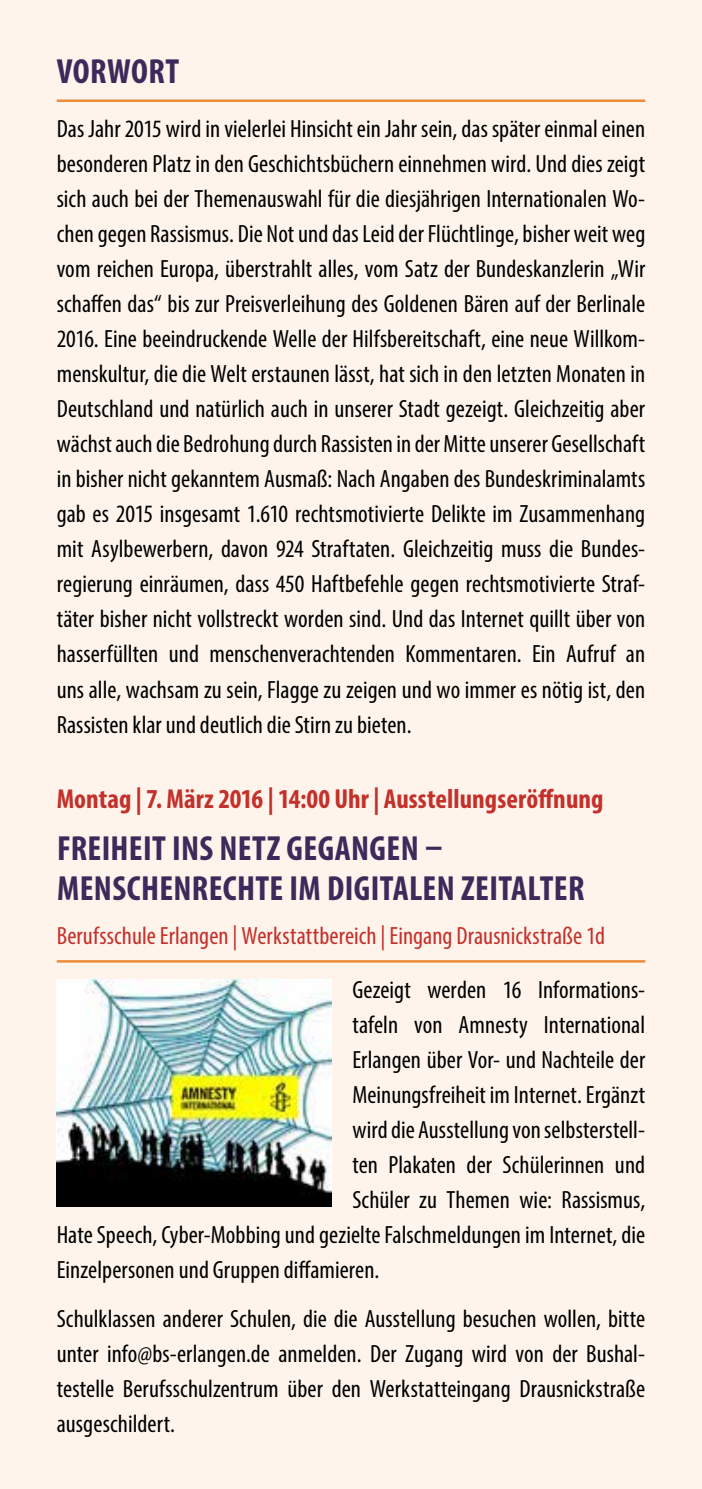
<style>
.page{position:relative;width:702px;height:1489px;background:#fff}
.page>*{position:absolute;margin:0;border:0;box-sizing:border-box;transform-origin:0 0}
.t1{font:700 condensed 35px/40px "Myriad Pro";letter-spacing:.01em;color:#3e295a}
.t2{font:700 condensed 27.5px "Myriad Pro";color:#c4302a}
.t3{font:condensed 25px/35px "Myriad Pro";letter-spacing:.005em;color:#000;text-align:justify}
.t4{font:condensed 25px "Myriad Pro";letter-spacing:.005em;color:#c4302a}
</style>
<div class="page">
<div style="left:0;top:0;width:702px;height:1488px;background:#fef4ec"></div>
<hr style="left:701px;top:0;width:1px;height:1488px;background:#fcead8">
<hr style="left:57px;top:99px;width:588px;height:3px;background:#ec8d3b">
<hr style="left:57px;top:960px;width:588px;height:2px;background:#ec8d3b">
<img style="left:57px;top:979px;width:274px;height:226px">
<h1 class="t1" style="left:57px;top:51px;width:121px">VORWORT</h1>
<p class="t3" style="left:57px;top:111px;width:590px">Das Jahr 2015 wird in vielerlei Hinsicht ein Jahr sein, das später einmal einen besonderen Platz in den Geschichtsbüchern einnehmen wird. Und dies zeigt sich auch bei der Themenauswahl für die diesjährigen Internationalen Wo&shy;chen gegen Rassismus. Die Not und das Leid der Flüchtlinge, bisher weit weg vom reichen Europa, überstrahlt alles, vom Satz der Bundeskanzlerin „Wir schaffen das“ bis zur Preisverleihung des Goldenen Bären auf der Berlinale 2016. Eine beeindruckende Welle der Hilfsbereitschaft, eine neue Willkom&shy;menskultur, die die Welt erstaunen lässt, hat sich in den letzten Monaten in Deutschland und natürlich auch in unserer Stadt gezeigt. Gleichzeitig aber wächst auch die Bedrohung durch Rassisten in der Mitte unserer Gesellschaft in bisher nicht gekanntem Ausmaß: Nach Angaben des Bundeskriminalamts gab es 2015 insgesamt 1.610 rechtsmotivierte Delikte im Zusammenhang mit Asylbewerbern, davon 924 Straftaten. Gleichzeitig muss die Bundes&shy;regierung einräumen, dass 450 Haftbefehle gegen rechtsmotivierte Straf&shy;täter bisher nicht vollstreckt worden sind. Und das Internet quillt über von hasserfüllten und menschenverachtenden Kommentaren. Ein Aufruf an uns alle, wachsam zu sein, Flagge zu zeigen und wo immer es nötig ist, den Rassisten klar und deutlich die Stirn zu bieten.</p>
<p class="t2" style="left:57px;top:781px;width:548px">MONTAG | 7. MÄRZ 2016 | 14:00 UHR | AUSSTELLUNGSERÖFFNUNG</p>
<h1 class="t1" style="left:57px;top:827px;width:529px">FREIHEIT INS NETZ GEGANGEN –<br>MENSCHENRECHTE IM DIGITALEN ZEITALTER</h1>
<p class="t4" style="left:57px;top:920px;width:550px">Berufsschule Erlangen | Werkstattbereich | Eingang Drausnickstraße 1d</p>
<p class="t3" style="left:352px;top:971px;width:294px">Gezeigt werden 16 Informations-</p>
<p class="t3" style="left:352px;top:1006px;width:294px">tafeln von Amnesty International</p>
<p class="t3" style="left:352px;top:1041px;width:294px">Erlangen über Vor- und Nachteile der</p>
<p class="t3" style="left:352px;top:1076px;width:294px">Meinungsfreiheit im Internet. Ergänzt</p>
<p class="t3" style="left:352px;top:1111px;width:294px">wird die Ausstellung von selbsterstell-</p>
<p class="t3" style="left:352px;top:1146px;width:294px">ten Plakaten der Schülerinnen und</p>
<p class="t3" style="left:352px;top:1181px;width:294px">Schüler zu Themen wie: Rassismus,</p>
<p class="t3" style="left:57px;top:1216px;width:590px">Hate Speech, Cyber-Mobbing und gezielte Falschmeldungen im Internet, die</p>
<p class="t3" style="left:57px;top:1251px;width:324px">Einzelpersonen und Gruppen diffamieren.</p>
<p class="t3" style="left:57px;top:1300px;width:590px">Schulklassen anderer Schulen, die die Ausstellung besuchen wollen, bitte unter info@bs-erlangen.de anmelden. Der Zugang wird von der Bushal&shy;testelle Berufsschulzentrum über den Werkstatteingang Drausnickstraße ausgeschildert.</p>
</div>
